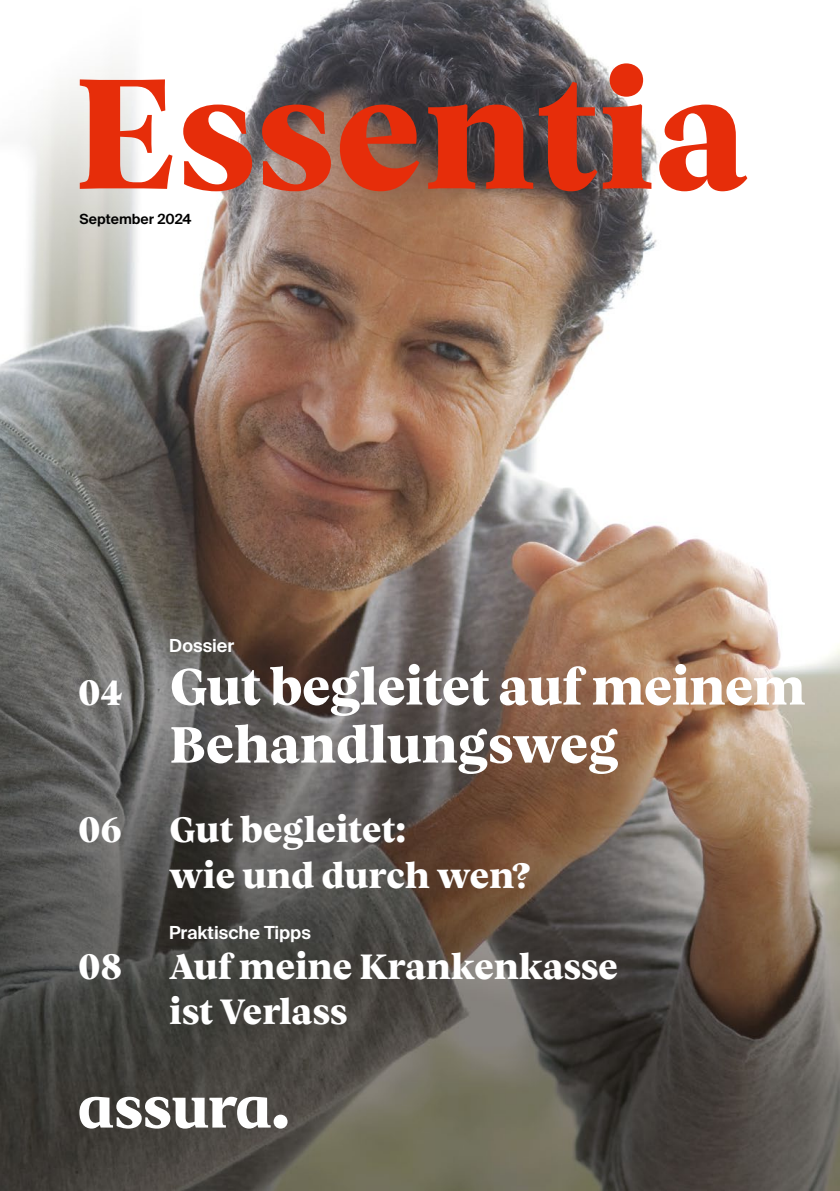
<style>
.page{position:relative;width:840px;height:1191px;background:#fff}
.page>*{position:absolute;margin:0;border:0;box-sizing:border-box;transform-origin:0 0}
.t1{font:800 160px "Vesterbro";color:#e62d0a}
.t2{font:800 52px/58px "Vesterbro";letter-spacing:-.02em;color:#fff}
.t3{font:800 36px/45.4px "Vesterbro";letter-spacing:-.01em;color:#fff}
.t4{font:600 18px "Suisse Intl";color:#fff}
.t5{font:600 14px "Suisse Intl";color:#000}
</style>
<div class="page">
<img style="left:0;top:0;width:839px;height:1191px">
<svg style="left:79px;top:1096px;width:208px;height:32px"></svg>
<h1 class="t1" style="left:73px;top:15px;width:676px">Essentia</h1>
<p class="t5" style="left:79px;top:211px;width:113px">September 2024</p>
<p class="t3" style="left:78px;top:668px;width:46px">04</p>
<p class="t3" style="left:78px;top:806px;width:45px">06</p>
<p class="t3" style="left:78px;top:942px;width:45px">08</p>
<p class="t4" style="left:169px;top:635px;width:67px">Dossier</p>
<h2 class="t2" style="left:169px;top:655px;width:637px">Gut begleitet auf meinem<br>Behandlungsweg</h2>
<p class="t3" style="left:169px;top:806px;width:363px">Gut begleitet:<br>wie und durch wen?</p>
<p class="t4" style="left:169px;top:921px;width:143px">Praktische Tipps</p>
<p class="t3" style="left:169px;top:942px;width:450px">Auf meine Krankenkasse ist Verlass</p>
</div>
